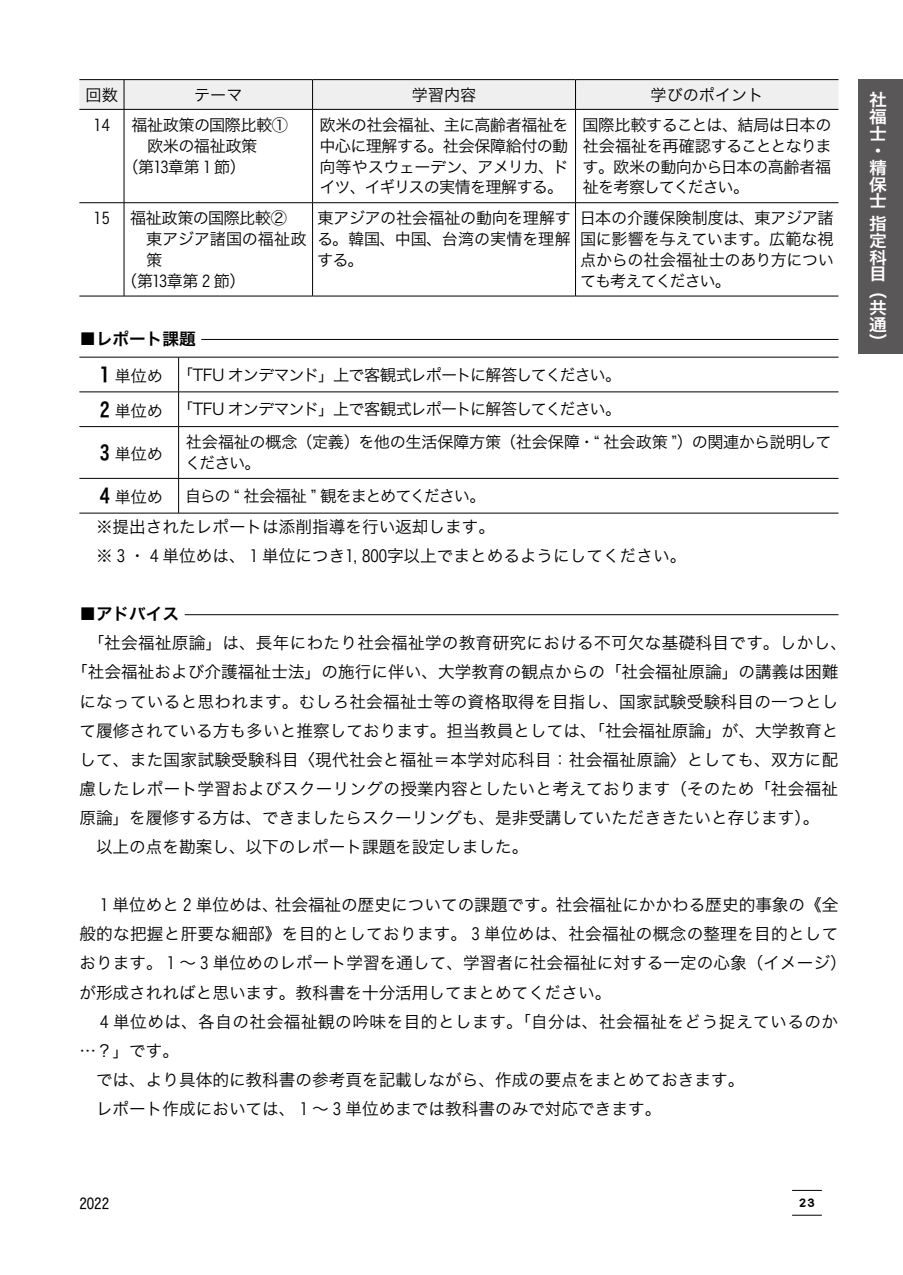
<style>
.page{position:relative;width:903px;height:1275px;background:#fff}
.page>*{position:absolute;margin:0;border:0;box-sizing:border-box;transform-origin:0 0}
.t1{font:16.8px/16.8px "Hira Kaku Pro W6";color:#fff;scale:1.06 1}
.t2{font:16.62px/29.1px "Hira Kaku Pro W3";letter-spacing:.005em;color:#000}
.t3{font:16.62px "Hira Kaku Pro W3";letter-spacing:.03em;color:#000}
.t4{font:16.62px "Hira Kaku Pro W6";color:#000}
.t5{font:16.1px/20.8px "Hira Kaku Pro W3";letter-spacing:-.03em;color:#000;text-align:justify}
.t6{font:16.1px/34.6px "Hira Kaku Pro W3";letter-spacing:-.055em;color:#000}
.t7{font:16.1px "Hira Kaku Pro W3";letter-spacing:-.08em;color:#000}
.t8{font:16.1px "Hira Kaku Pro W3";letter-spacing:-.005em;color:#000}
.t9{font:16.1px "Hira Kaku Pro W3";color:#000}
.t10{font:14.88px "Hira Kaku Std W4";color:#000}
.t11{font:12.42px "DFPOP2 Std W9";color:#000}
.s1{font-family:"Hira Kaku Pro W6";font-size:19.78px}
</style>
<div class="page">
<hr style="left:792px;top:1190px;width:30px;height:1px;background:#000">
<hr style="left:792px;top:1215px;width:30px;height:1px;background:#000">
<div style="left:858px;top:79px;width:45px;height:274px;background:#595757"></div>
<hr style="left:79px;top:79px;width:45px;height:1px;background:#000">
<hr style="left:124px;top:79px;width:189px;height:1px;background:#000">
<hr style="left:313px;top:79px;width:262px;height:1px;background:#000">
<hr style="left:575px;top:79px;width:263px;height:1px;background:#000">
<svg style="left:79px;top:80px;width:759px;height:29px"></svg>
<hr style="left:79px;top:109px;width:45px;height:1px;background:#000">
<hr style="left:124px;top:109px;width:189px;height:1px;background:#000">
<hr style="left:124px;top:110px;width:1px;height:92px;background:#000">
<hr style="left:313px;top:109px;width:262px;height:1px;background:#000">
<hr style="left:312px;top:110px;width:1px;height:92px;background:#000">
<hr style="left:575px;top:109px;width:263px;height:1px;background:#000">
<hr style="left:575px;top:110px;width:1px;height:92px;background:#000">
<hr style="left:79px;top:202px;width:45px;height:1px;background:#000">
<hr style="left:124px;top:202px;width:189px;height:1px;background:#000">
<hr style="left:124px;top:203px;width:1px;height:93px;background:#000">
<hr style="left:313px;top:202px;width:262px;height:1px;background:#000">
<hr style="left:312px;top:203px;width:1px;height:93px;background:#000">
<hr style="left:575px;top:202px;width:263px;height:1px;background:#000">
<hr style="left:575px;top:203px;width:1px;height:93px;background:#000">
<hr style="left:79px;top:296px;width:45px;height:1px;background:#000">
<hr style="left:124px;top:296px;width:189px;height:1px;background:#000">
<hr style="left:313px;top:296px;width:262px;height:1px;background:#000">
<hr style="left:575px;top:296px;width:263px;height:1px;background:#000">
<hr style="left:201px;top:339px;width:637px;height:1px;background:#000">
<hr style="left:79px;top:357px;width:100px;height:1px;background:#000">
<hr style="left:179px;top:357px;width:659px;height:1px;background:#000">
<hr style="left:178px;top:357px;width:1px;height:35px;background:#000">
<hr style="left:79px;top:392px;width:100px;height:1px;background:#000">
<hr style="left:179px;top:392px;width:659px;height:1px;background:#000">
<hr style="left:178px;top:392px;width:1px;height:34px;background:#000">
<hr style="left:79px;top:426px;width:100px;height:1px;background:#000">
<hr style="left:179px;top:426px;width:659px;height:1px;background:#000">
<hr style="left:178px;top:427px;width:1px;height:51px;background:#000">
<hr style="left:79px;top:478px;width:100px;height:1px;background:#000">
<hr style="left:179px;top:478px;width:659px;height:1px;background:#000">
<hr style="left:178px;top:479px;width:1px;height:34px;background:#000">
<hr style="left:79px;top:513px;width:100px;height:1px;background:#000">
<hr style="left:179px;top:513px;width:659px;height:1px;background:#000">
<hr style="left:185px;top:614px;width:653px;height:1px;background:#000">
<p class="t5" style="left:86px;top:83px;width:34px">回数</p>
<p class="t5" style="left:194px;top:83px;width:50px">テーマ</p>
<p class="t5" style="left:412px;top:83px;width:66px">学習内容</p>
<p class="t9" style="left:650px;top:80px;width:114px">学びのポイント</p>
<p class="t5" style="left:94px;top:113px;width:18px">14</p>
<p class="t5" style="left:131px;top:113px;width:158px">福祉政策の国際比較①</p>
<p class="t5" style="left:131px;top:134px;width:127px">　欧米の福祉政策</p>
<p class="t5" style="left:123px;top:155px;width:125px">（第13章第 1 節）</p>
<p class="t5" style="left:319px;top:113px;width:251px">欧米の社会福祉、主に高齢者福祉を中心に理解する。社会保障給付の動向等やスウェーデン、アメリカ、ドイツ、イギリスの実情を理解する。</p>
<p class="t5" style="left:583px;top:113px;width:251px">国際比較することは、結局は日本の社会福祉を再確認することとなります。欧米の動向から日本の高齢者福祉を考察してください。</p>
<p class="t5" style="left:94px;top:207px;width:18px">15</p>
<p class="t5" style="left:130px;top:207px;width:158px">福祉政策の国際比較②</p>
<p class="t8" style="left:146px;top:225px;width:162px">東アジア諸国の福祉政</p>
<p class="t5" style="left:146px;top:248px;width:18px">策</p>
<p class="t5" style="left:121px;top:269px;width:126px">（第13章第 2 節）</p>
<p class="t5" style="left:317px;top:207px;width:255px">東アジアの社会福祉の動向を理解する。韓国、中国、台湾の実情を理解する。</p>
<p class="t5" style="left:580px;top:207px;width:256px">日本の介護保険制度は、東アジア諸国に影響を与えています。広範な視点からの社会福祉士のあり方についても考えてください。</p>
<p class="t4" style="left:79px;top:324px;width:118px">■レポート課題</p>
<p class="t6" style="left:100px;top:356px;width:523px"><span class="s1">1</span> 単位め 「TFU オンデマンド」上で客観式レポートに解答してください。<br><span class="s1">2</span> 単位め 「TFU オンデマンド」上で客観式レポートに解答してください。</p>
<p class="t5" style="left:100px;top:442px;width:65px"><span class="s1">3</span> 単位め</p>
<p class="t5" style="left:185px;top:431px;width:648px">社会福祉の概念（定義）を他の生活保障方策（社会保障・“ 社会政策 ”）の関連から説明してください。</p>
<p class="t5" style="left:100px;top:486px;width:65px"><span class="s1">4</span> 単位め</p>
<p class="t7" style="left:185px;top:481px;width:302px">自らの “ 社会福祉 ” 観をまとめてください。</p>
<p class="t2" style="left:96px;top:511px;width:592px">※提出されたレポートは添削指導を行い返却します。<br>※ 3 ・ 4 単位めは、 1 単位につき1,800字以上でまとめるようにしてください。</p>
<p class="t4" style="left:79px;top:599px;width:101px">■アドバイス</p>
<p class="t2" style="left:88px;top:627px;width:761px">「社会福祉原論」は、長年にわたり社会福祉学の教育研究における不可欠な基礎科目です。しかし、</p>
<p class="t2" style="left:71px;top:656px;width:769px">「社会福祉および介護福祉士法」の施行に伴い、大学教育の観点からの「社会福祉原論」の講義は困難</p>
<p class="t2" style="left:79px;top:686px;width:761px">になっていると思われます。むしろ社会福祉士等の資格取得を目指し、国家試験受験科目の一つとし</p>
<p class="t2" style="left:79px;top:715px;width:761px">て履修されている方も多いと推察しております。担当教員としては、「社会福祉原論」が、大学教育と</p>
<p class="t2" style="left:79px;top:744px;width:761px">して、また国家試験受験科目〈現代社会と福祉＝本学対応科目：社会福祉原論〉としても、双方に配</p>
<p class="t2" style="left:79px;top:773px;width:760px">慮したレポート学習およびスクーリングの授業内容としたいと考えております（そのため「社会福祉</p>
<p class="t2" style="left:79px;top:802px;width:741px">原論」を履修する方は、できましたらスクーリングも、是非受講していただききたいと存じます）。</p>
<p class="t2" style="left:96px;top:831px;width:434px">以上の点を勘案し、以下のレポート課題を設定しました。</p>
<p class="t2" style="left:79px;top:889px;width:769px;text-indent:21px">１単位めと２単位めは、社会福祉の歴史についての課題です。社会福祉にかかわる歴史的事象の《全般的な把握と肝要な細部》を目的としております。３単位めは、社会福祉の概念の整理を目的としております。 1 ～３単位めのレポート学習を通して、学習者に社会福祉に対する一定の心象（イメージ）が形成されればと思います。教科書を十分活用してまとめてください。</p>
<p class="t3" style="left:100px;top:1006px;width:739px">４単位めは、各自の社会福祉観の吟味を目的とします。「自分は、社会福祉をどう捉えているのか</p>
<p class="t2" style="left:79px;top:1035px;width:101px">…？」です。</p>
<p class="t2" style="left:96px;top:1064px;width:650px">では、より具体的に教科書の参考頁を記載しながら、作成の要点をまとめておきます。</p>
<p class="t2" style="left:96px;top:1093px;width:567px">レポート作成においては、 1 ～３単位めまでは教科書のみで対応できます。</p>
<p class="t1" style="left:869px;top:91px;width:18px">社福士・精保士</p>
<p class="t1" style="left:869px;top:214px;width:18px">指定科目（共通）</p>
<p class="t10" style="left:79px;top:1192px;width:31px">2022</p>
<p class="t11" style="left:798px;top:1196px;width:18px">23</p>
</div>
